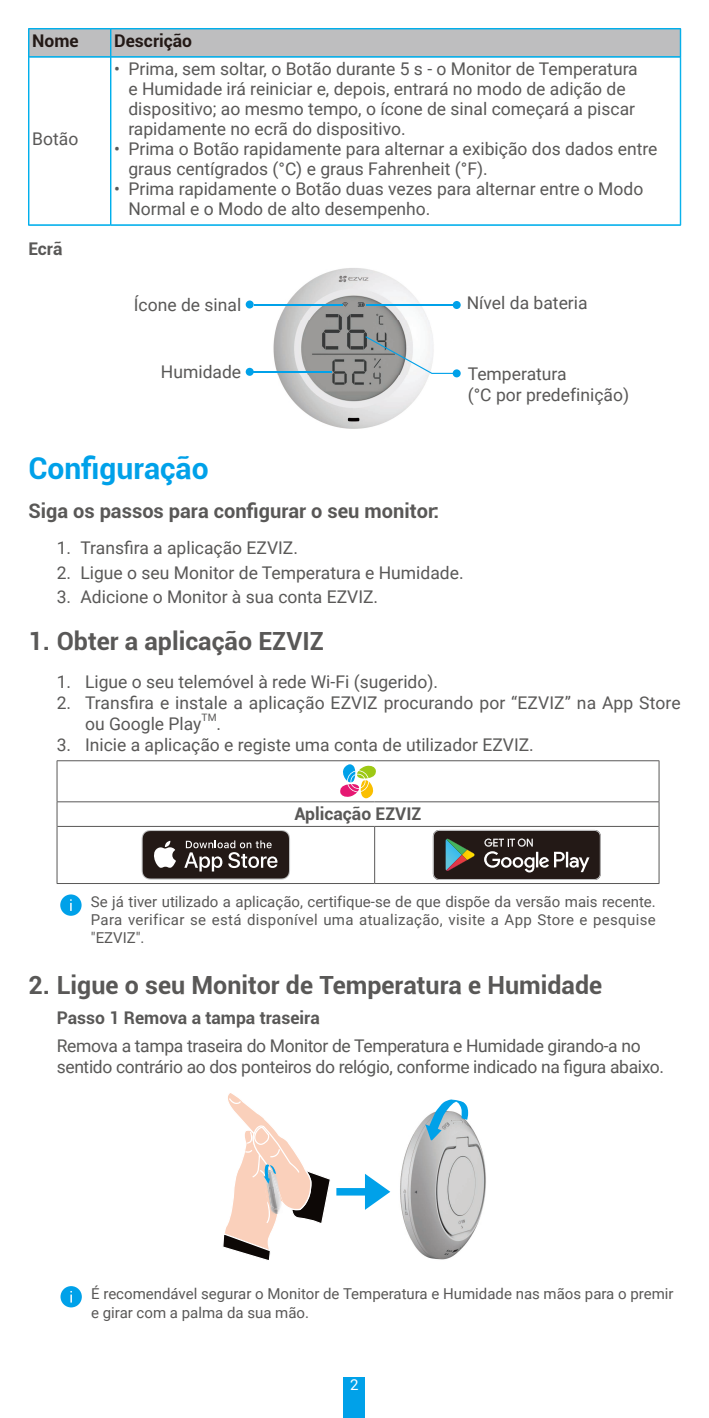
<style>
.page{position:relative;width:709px;height:1418px;background:#fff}
.page>*{position:absolute;margin:0;border:0;box-sizing:border-box;transform-origin:0 0}
.t1{font:700 30px "Roboto";color:#00a1e9}
.t2{font:700 25px "Roboto";color:#595857}
.t3{font:700 20px "Roboto";color:#595857}
.t4{font:17.5px/20px "Roboto";color:#595857}
.t5{font:17.5px/21px "Roboto";letter-spacing:-.02em;color:#595857}
.t6{font:700 17.5px "Roboto";color:#595857}
.t7{font:700 17.5px "Roboto";color:#231916}
.t8{font:15px/18px "Roboto";color:#595857;text-align:justify}
.t9{font:15px "Roboto";color:#fff}
.t10{font:10.25px "Roboto";color:#595857}
</style>
<div class="page">
<div style="left:344px;top:1376px;width:21px;height:41px;background:#00a1e9"></div>
<hr style="left:28px;top:28px;width:83px;height:1px;background:#00afec">
<hr style="left:111px;top:28px;width:569px;height:1px;background:#00afec">
<div style="left:28px;top:29px;width:653px;height:28px;background:#bebebf"></div>
<hr style="left:29px;top:56px;width:82px;height:1px;background:#00afec">
<hr style="left:28px;top:57px;width:83px;height:1px;background:#00afec">
<hr style="left:111px;top:56px;width:569px;height:1px;background:#00afec">
<hr style="left:111px;top:57px;width:569px;height:1px;background:#00afec">
<hr style="left:28px;top:57px;width:1px;height:168px;background:#00afec">
<hr style="left:110px;top:57px;width:1px;height:168px;background:#00afec">
<hr style="left:680px;top:57px;width:1px;height:168px;background:#00afec">
<hr style="left:29px;top:224px;width:82px;height:1px;background:#00afec">
<hr style="left:28px;top:225px;width:83px;height:1px;background:#00afec">
<hr style="left:111px;top:224px;width:569px;height:1px;background:#00afec">
<hr style="left:111px;top:225px;width:569px;height:1px;background:#00afec">
<img style="left:272px;top:268px;width:162px;height:161px">
<svg style="left:365px;top:336px;width:87px;height:38px"></svg>
<div style="left:246px;top:300px;width:8px;height:8px;background:#00a1e9;border-radius:50%"></div>
<hr style="left:254px;top:304px;width:88px;height:1px;background:#00a1e9">
<div style="left:452px;top:301px;width:9px;height:8px;background:#00a1e9;border-radius:50%"></div>
<div style="left:452px;top:369px;width:9px;height:8px;background:#00a1e9;border-radius:50%"></div>
<hr style="left:366px;top:304px;width:88px;height:1px;background:#00a1e9">
<div style="left:246px;top:368px;width:8px;height:8px;background:#00a1e9;border-radius:50%"></div>
<hr style="left:254px;top:371px;width:78px;height:1px;background:#00a1e9">
<hr style="left:57px;top:801px;width:317px;height:1px;background:#595857">
<hr style="left:374px;top:801px;width:285px;height:1px;background:#595857">
<hr style="left:57px;top:826px;width:317px;height:1px;background:#595857">
<hr style="left:374px;top:826px;width:284px;height:1px;background:#595857">
<hr style="left:374px;top:826px;width:1px;height:57px;background:#595857">
<hr style="left:658px;top:761px;width:1px;height:40px;background:#595857">
<svg style="left:658px;top:802px;width:1px;height:24px"></svg>
<hr style="left:57px;top:760px;width:317px;height:1px;background:#595857">
<hr style="left:57px;top:761px;width:1px;height:40px;background:#595857">
<hr style="left:374px;top:760px;width:285px;height:1px;background:#595857">
<svg style="left:57px;top:802px;width:1px;height:24px"></svg>
<hr style="left:57px;top:826px;width:1px;height:57px;background:#595857">
<hr style="left:658px;top:826px;width:1px;height:57px;background:#595857">
<hr style="left:57px;top:883px;width:317px;height:1px;background:#595857">
<hr style="left:374px;top:883px;width:285px;height:1px;background:#595857">
<svg style="left:340px;top:764px;width:36px;height:34px"></svg>
<svg style="left:142px;top:830px;width:148px;height:49px;background:#4c4442"></svg>
<svg style="left:433px;top:830px;width:168px;height:50px;background:#453f3b"></svg>
<div style="left:60px;top:894px;width:22px;height:21px;background:#00a1e9;border-radius:50%"></div>
<svg style="left:70px;top:899px;width:2px;height:11px"></svg>
<img style="left:400px;top:1111px;width:86px;height:149px">
<svg style="left:425px;top:1099px;width:43px;height:41px"></svg>
<div style="left:336px;top:1187px;width:48px;height:8px;background:#00a1e9"></div>
<svg style="left:365px;top:1173px;width:25px;height:36px"></svg>
<svg style="left:223px;top:1093px;width:107px;height:167px"></svg>
<div style="left:60px;top:1286px;width:22px;height:21px;background:#00a1e9;border-radius:50%"></div>
<svg style="left:70px;top:1291px;width:2px;height:11px"></svg>
<p class="t7" style="left:32px;top:29px;width:48px">Nome</p>
<p class="t7" style="left:114px;top:29px;width:79px">Descrição</p>
<p class="t4" style="left:32px;top:128px;width:48px">Botão</p>
<p class="t6" style="left:28px;top:236px;width:36px">Ecrã</p>
<p class="t4" style="left:128px;top:58px;width:511px;text-indent:-14px">• Prima, sem soltar, o Botão durante 5 s - o Monitor de Temperatura e Humidade irá reiniciar e, depois, entrará no modo de adição de dispositivo; ao mesmo tempo, o ícone de sinal começará a piscar rapidamente no ecrã do dispositivo.</p>
<p class="t4" style="left:128px;top:138px;width:530px;text-indent:-14px">• Prima o Botão rapidamente para alternar a exibição dos dados entre graus centígrados (°C) e graus Fahrenheit (°F).</p>
<p class="t4" style="left:128px;top:178px;width:516px;text-indent:-14px">• Prima rapidamente o Botão duas vezes para alternar entre o Modo<br>Normal e o Modo de alto desempenho.</p>
<p class="t4" style="left:134px;top:294px;width:109px">Ícone de sinal</p>
<p class="t4" style="left:161px;top:361px;width:82px">Humidade</p>
<p class="t4" style="left:467px;top:292px;width:122px">Nível da bateria</p>
<p class="t4" style="left:468px;top:362px;width:163px;line-height:21px">Temperatura<br>(°C por predefinição)</p>
<h1 class="t1" style="left:28px;top:447px;width:182px">Configuração</h1>
<p class="t3" style="left:28px;top:497px;width:412px">Siga os passos para configurar o seu monitor:</p>
<p class="t4" style="left:57px;top:537px;width:243px">1. Transfira a aplicação EZVIZ.</p>
<p class="t4" style="left:57px;top:562px;width:408px">2. Ligue o seu Monitor de Temperatura e Humidade.</p>
<p class="t4" style="left:57px;top:586px;width:323px">3. Adicione o Monitor à sua conta EZVIZ.</p>
<h2 class="t2" style="left:28px;top:623px;width:297px">1. Obter a aplicação EZVIZ</h2>
<p class="t4" style="left:57px;top:671px;width:383px">1. Ligue o seu telemóvel à rede Wi-Fi (sugerido).</p>
<p class="t4" style="left:85px;top:691px;width:597px;line-height:21px;text-indent:-28px">2. Transfira e instale a aplicação EZVIZ procurando por “EZVIZ” na App Store ou Google Play</p>
<p class="t10" style="left:202px;top:710px;width:16px">TM</p>
<p class="t4" style="left:217px;top:713px;width:6px">.</p>
<p class="t4" style="left:57px;top:734px;width:478px">3. Inicie a aplicação e registe uma conta de utilizador EZVIZ.</p>
<p class="t6" style="left:294px;top:801px;width:128px">Aplicação EZVIZ</p>
<p class="t8" style="left:91px;top:892px;width:566px">Se já tiver utilizado a aplicação, certifique-se de que dispõe da versão mais recente.<br>Para verificar se está disponível uma atualização, visite a App Store e pesquise "EZVIZ".</p>
<h2 class="t2" style="left:28px;top:967px;width:575px">2. Ligue o seu Monitor de Temperatura e Humidade</h2>
<p class="t6" style="left:57px;top:1005px;width:264px">Passo 1 Remova a tampa traseira</p>
<p class="t5" style="left:57px;top:1035px;width:609px">Remova a tampa traseira do Monitor de Temperatura e Humidade girando-a no sentido contrário ao dos ponteiros do relógio, conforme indicado na figura abaixo.</p>
<p class="t8" style="left:91px;top:1283px;width:584px;line-height:19.2px">É recomendável segurar o Monitor de Temperatura e Humidade nas mãos para o premir e girar com a palma da sua mão.</p>
<p class="t9" style="left:350px;top:1373px;width:10px">2</p>
</div>
